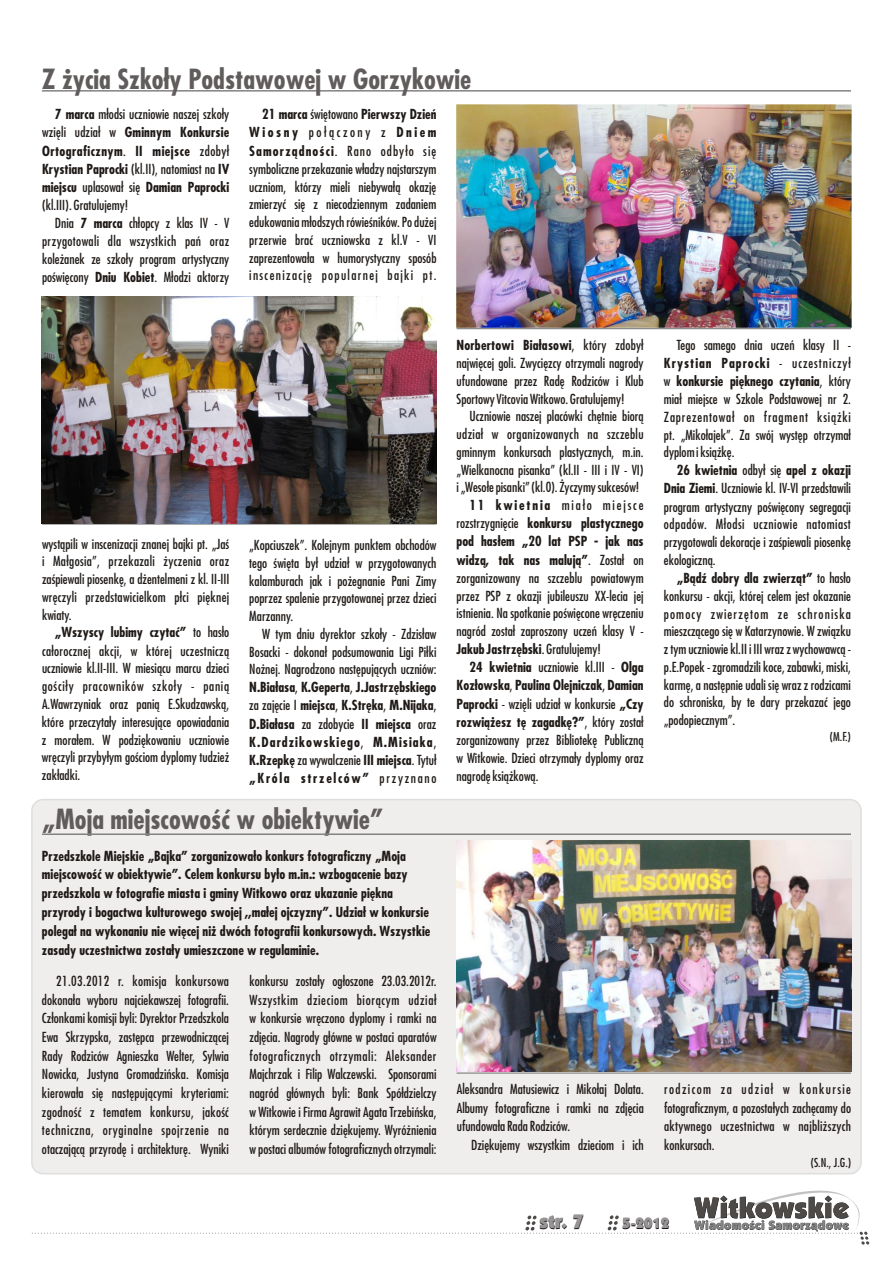
<style>
.page{position:relative;width:893px;height:1263px;background:#fff}
.page>*{position:absolute;margin:0;border:0;box-sizing:border-box;transform-origin:0 0}
.t1{font:700 27px "Fujiyama";color:#615c5c}
.t2{font:900 19.5px "Kabel IT Cby BT";color:#1f1a17}
.t3{font:900 15px "Kabel IT Cby BT";color:#1f1a17}
.t4{font:13.5px/17.9px "Fujiyama";color:#1f1a17;text-align:justify}
.t5{font:700 13.5px/18.9px "Fujiyama";color:#1f1a17}
.t6{font:13.5px "Fujiyama";letter-spacing:.025em;color:#1f1a17}
.t7{font:13.5px "Fujiyama";letter-spacing:.135em;color:#1f1a17}
.t8{font:12px "Fujiyama";color:#1f1a17}
.s1{font-weight:700}
.s2{font-weight:400}
</style>
<div class="page">
<div style="left:31px;top:799px;width:831px;height:375px;background:#f0eded;border:2px solid #dedede;border-radius:11px"></div>
<svg style="left:32px;top:1190px;width:837px;height:54px"></svg>
<hr style="left:42px;top:90px;width:809px;height:2px;background:#828282">
<hr style="left:457px;top:328px;width:394px;height:1px;background:#737070">
<hr style="left:42px;top:524px;width:394px;height:1px;background:#737070">
<img style="left:456px;top:105px;width:395px;height:222px">
<hr style="left:42px;top:833px;width:809px;height:2px;background:#828282">
<img style="left:457px;top:841px;width:394px;height:231px">
<hr style="left:457px;top:1073px;width:394px;height:1px;background:#737070">
<img style="left:42px;top:296px;width:394px;height:227px">
<h1 class="t1" style="left:42px;top:69px;width:431px">Z życia Szkoły Podstawowej w Gorzykowie</h1>
<p class="t4" style="left:42px;top:106px;width:189px;line-height:18.3px;text-indent:13px"><span class="s1">7 marca</span> młodsi uczniowie naszej szkoły wzięli udział w <span class="s1">Gminnym Konkursie Ortograficznym</span>. <span class="s1">II miejsce</span> zdobył <span class="s1">Krystian Paprocki</span> (kl.II), natomiast na <span class="s1">IV miejscu</span> uplasował się <span class="s1">Damian Paprocki </span>(kl.III). Gratulujemy!</p>
<p class="t4" style="left:42px;top:215px;width:189px;text-indent:13px">Dnia <span class="s1">7 marca</span> chłopcy z klas IV - V przygotowali dla wszystkich pań oraz koleżanek ze szkoły program artystyczny poświęcony <span class="s1">Dniu Kobiet</span>. Młodzi aktorzy</p>
<p class="t4" style="left:249px;top:106px;width:189px;text-indent:13px"><span class="s1">21 marca</span> świętowano <span class="s1">Pierwszy Dzień Wiosny</span> połączony z <span class="s1">Dniem Samorządności</span>. Rano odbyło się symboliczne przekazanie władzy najstarszym uczniom, którzy mieli niebywałą okazję zmierzyć się z niecodziennym zadaniem edukowania młodszych rówieśników. Po dużej przerwie brać uczniowska z kl.V - VI zaprezentowała w humorystyczny sposób inscenizację popularnej bajki pt.</p>
<p class="t4" style="left:42px;top:536px;width:189px">wystąpili w inscenizacji znanej bajki pt. „Jaś i Małgosia”, przekazali życzenia oraz zaśpiewali piosenkę, a dżentelmeni z kl. II-III wręczyli przedstawicielkom płci pięknej kwiaty.</p>
<p class="t4" style="left:42px;top:625px;width:189px;text-indent:13px"><span class="s1">„Wszyscy lubimy czytać”</span> to hasło całorocznej akcji, w której uczestniczą uczniowie kl.II-III. W miesiącu marcu dzieci gościły pracowników szkoły - panią A.Wawrzyniak oraz panią E.Skudzawską, które przeczytały interesujące opowiadania z morałem. W podziękowaniu uczniowie wręczyli przybyłym gościom dyplomy tudzież zakładki.</p>
<p class="t4" style="left:249px;top:537px;width:189px">„Kopciuszek”. Kolejnym punktem obchodów tego święta był udział w przygotowanych kalamburach jak i pożegnanie Pani Zimy poprzez spalenie przygotowanej przez dzieci Marzanny.</p>
<p class="t4" style="left:249px;top:626px;width:189px;text-indent:13px">W tym dniu dyrektor szkoły - Zdzisław Bosacki - dokonał podsumowania Ligi Piłki Nożnej. Nagrodzono następujących uczniów:<br><span class="s1">N.Białasa</span>, <span class="s1">K.Geperta</span>, <span class="s1">J.Jastrzębskiego </span>za zajęcie I <span class="s1">miejsca</span>, <span class="s1">K.Stręka</span>, <span class="s1">M.Nijaka</span>, <span class="s1">D.Białasa</span> za zdobycie <span class="s1">II miejsca</span> oraz <span class="s1">K.Dardzikowskiego</span>, <span class="s1">M.Misiaka</span>, <span class="s1">K.Rzepkę</span> za wywalczenie <span class="s1">III miejsca</span>. Tytuł <span class="s1">„Króla strzelców”</span> przyznano</p>
<h1 class="t1" style="left:42px;top:809px;width:343px">„Moja miejscowość w obiektywie”</h1>
<p class="t5" style="left:42px;top:848px;width:390px">Przedszkole Miejskie „Bajka” zorganizowało konkurs fotograficzny „Moja miejscowość w obiektywie”. Celem konkursu było m.in.: wzbogacenie bazy przedszkola w fotografie miasta i gminy Witkowo oraz ukazanie piękna przyrody i bogactwa kulturowego swojej ,,małej ojczyzny”. Udział w konkursie polegał na wykonaniu nie więcej niż dwóch fotografii konkursowych. Wszystkie zasady uczestnictwa zostały umieszczone w regulaminie.</p>
<p class="t4" style="left:42px;top:973px;width:189px;line-height:18.6px;text-indent:14px">21.03.2012 r. komisja konkursowa dokonała wyboru najciekawszej fotografii.<br>Członkami komisji byli: Dyrektor Przedszkola Ewa Skrzypska, zastępca przewodniczącej Rady Rodziców Agnieszka Welter, Sylwia Nowicka, Justyna Gromadzińska. Komisja kierowała się następującymi kryteriami: zgodność z tematem konkursu, jakość techniczna, oryginalne spojrzenie na otaczającą przyrodę i architekturę. Wyniki</p>
<p class="t4" style="left:249px;top:973px;width:189px;line-height:18.6px">konkursu zostały ogłoszone 23.03.2012r.<br>Wszystkim dzieciom biorącym udział w konkursie wręczono dyplomy i ramki na zdjęcia. Nagrody główne w postaci aparatów fotograficznych otrzymali: Aleksander Majchrzak i Filip Walczewski. Sponsorami nagród głównych byli: Bank Spółdzielczy w Witkowie i Firma Agrawit Agata Trzebińska, którym serdecznie dziękujemy. Wyróżnienia w postaci albumów fotograficznych otrzymali:</p>
<p class="t4" style="left:457px;top:337px;width:189px"><span class="s1">Norbertowi Białasowi</span>, który zdobył najwięcej goli. Zwycięzcy otrzymali nagrody ufundowane przez Radę Rodziców i Klub Sportowy Vitcovia Witkowo. Gratulujemy!</p>
<p class="t4" style="left:469px;top:408px;width:176px">Uczniowie naszej placówki chętnie biorą</p>
<p class="t6" style="left:457px;top:428px;width:189px">udział w organizowanych na szczeblu</p>
<p class="t4" style="left:457px;top:444px;width:189px">gminnym konkursach plastycznych, m.in.</p>
<p class="t4" style="left:457px;top:462px;width:189px">„Wielkanocna pisanka” (kl.II - III i IV - VI)</p>
<p class="t4" style="left:457px;top:480px;width:184px">i„Wesołe pisanki” (kl.0). Życzymy sukcesów!</p>
<p class="t7" style="left:469px;top:499px;width:176px"><span class="s1">11 kwietnia</span> miało miejsce</p>
<p class="t5" style="left:457px;top:516px;width:189px"><span class="s2">rozstrzygnięcie</span> konkursu plastycznego</p>
<p class="t5" style="left:457px;top:534px;width:189px">pod hasłem „20 lat PSP - jak nas</p>
<p class="t5" style="left:457px;top:552px;width:189px">widzą, tak nas malują”<span class="s2">. Został on</span></p>
<p class="t4" style="left:457px;top:570px;width:189px">zorganizowany na szczeblu powiatowym</p>
<p class="t4" style="left:457px;top:588px;width:189px">przez PSP z okazji jubileuszu XX-lecia jej</p>
<p class="t4" style="left:457px;top:606px;width:189px">istnienia. Na spotkanie poświęcone wręczeniu</p>
<p class="t4" style="left:457px;top:623px;width:189px">nagród został zaproszony uczeń klasy V -</p>
<p class="t5" style="left:457px;top:641px;width:146px">Jakub Jastrzębski<span class="s2">. Gratulujemy!</span></p>
<p class="t4" style="left:469px;top:659px;width:176px"><span class="s1">24 kwietnia</span> uczniowie kl.III - <span class="s1">Olga</span></p>
<p class="t5" style="left:457px;top:678px;width:189px">Kozłowska<span class="s2">,</span> Paulina Olejniczak<span class="s2">,</span> Damian</p>
<p class="t4" style="left:457px;top:696px;width:189px"><span class="s1">Paprocki</span> - wzięli udział w konkursie <span class="s1">„Czy</span></p>
<p class="t5" style="left:457px;top:714px;width:189px">rozwiążesz tę zagadkę?”<span class="s2">, który został</span></p>
<p class="t4" style="left:457px;top:732px;width:189px">zorganizowany przez Bibliotekę Publiczną</p>
<p class="t4" style="left:457px;top:750px;width:189px">w Witkowie. Dzieci otrzymały dyplomy oraz</p>
<p class="t4" style="left:457px;top:768px;width:83px">nagrodę książkową.</p>
<p class="t4" style="left:664px;top:337px;width:189px;text-indent:13px">Tego samego dnia uczeń klasy II - <span class="s1">Krystian Paprocki</span> - uczestniczył w <span class="s1">konkursie pięknego czytania</span>, który miał miejsce w Szkole Podstawowej nr 2.<br>Zaprezentował on fragment książki pt. „Mikołajek”. Za swój występ otrzymał dyplom i książkę.</p>
<p class="t4" style="left:664px;top:462px;width:189px;text-indent:13px"><span class="s1">26 kwietnia</span> odbył się <span class="s1">apel z okazji Dnia Ziemi</span>. Uczniowie kl. IV-VI przedstawili program artystyczny poświęcony segregacji odpadów. Młodsi uczniowie natomiast przygotowali dekoracje i zaśpiewali piosenkę ekologiczną.</p>
<p class="t4" style="left:664px;top:570px;width:189px;text-indent:13px"><span class="s1">„Bądź dobry dla zwierząt”</span> to hasło konkursu - akcji, której celem jest okazanie pomocy zwierzętom ze schroniska mieszczącego się w Katarzynowie. W związku z tym uczniowie kl.II i III wraz z wychowawcą - p.E.Popek - zgromadzili koce, zabawki, miski, karmę, a następnie udali się wraz z rodzicami do schroniska, by te dary przekazać jego „podopiecznym”.</p>
<p class="t8" style="left:830px;top:732px;width:23px">(M.F.)</p>
<p class="t4" style="left:457px;top:1081px;width:189px;line-height:18.6px">Aleksandra Matusiewicz i Mikołaj Dolata.<br>Albumy fotograficzne i ramki na zdjęcia ufundowała Rada Rodziców.</p>
<p class="t4" style="left:471px;top:1137px;width:174px">Dziękujemy wszystkim dzieciom i ich</p>
<p class="t4" style="left:664px;top:1081px;width:189px;line-height:18.6px">rodzicom za udział w konkursie fotograficznym, a pozostałych zachęcamy do aktywnego uczestnictwa w najbliższych konkursach.</p>
<p class="t8" style="left:811px;top:1157px;width:42px">(S.N., J.G.)</p>
<h2 class="t2" style="left:540px;top:1214px;width:46px">str. 7</h2>
<p class="t3" style="left:622px;top:1218px;width:49px">5-2012</p>
</div>
